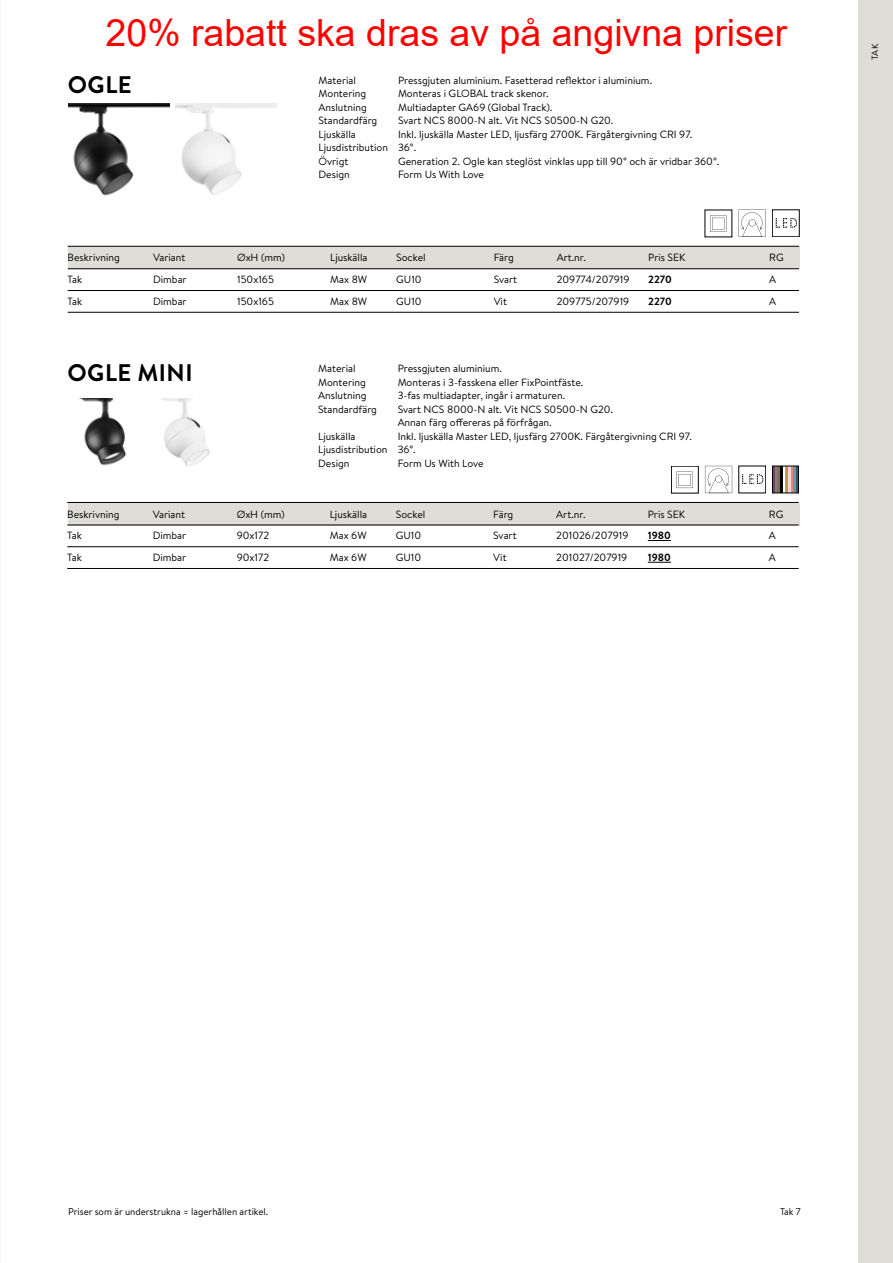
<style>
.page{position:relative;width:893px;height:1263px;background:#fff}
.page>*{position:absolute;margin:0;border:0;box-sizing:border-box;transform-origin:0 0}
.t1{font:37.5px "Arial";color:#f00}
.t2{font:700 24px "Brandon Text";letter-spacing:.02em;color:#000}
.t3{font:10.5px/13.5px "Brandon Text";color:#000}
.t4{font:700 10.5px "Brandon Text";color:#000}
.t5{font:9.75px "Brandon Text";color:#000}
.t6{font:9px "Brandon Text";color:#000}
</style>
<div class="page">
<div style="left:859px;top:0;width:34px;height:1263px;background:#deddd7"></div>
<svg style="left:710px;top:215px;width:16px;height:17px"></svg>
<svg style="left:738px;top:210px;width:28px;height:27px"></svg>
<svg style="left:776px;top:218px;width:21px;height:10px"></svg>
<img style="left:80px;top:399px;width:47px;height:67px">
<svg style="left:676px;top:472px;width:17px;height:16px"></svg>
<svg style="left:705px;top:466px;width:27px;height:27px"></svg>
<svg style="left:742px;top:474px;width:21px;height:10px"></svg>
<div style="left:68px;top:246px;width:731px;height:23px;background:#deddd7"></div>
<div style="left:68px;top:503px;width:731px;height:22px;background:#deddd7"></div>
<hr style="left:772px;top:466px;width:3px;height:27px;background:#744364">
<hr style="left:775px;top:466px;width:3px;height:27px;background:#857d74">
<hr style="left:778px;top:466px;width:2px;height:27px;background:#787257">
<hr style="left:780px;top:466px;width:3px;height:27px;background:#000">
<hr style="left:785px;top:466px;width:3px;height:27px;background:#c39757">
<hr style="left:788px;top:466px;width:3px;height:27px;background:#fad2cf">
<hr style="left:791px;top:466px;width:2px;height:27px;background:#e68672">
<hr style="left:793px;top:466px;width:3px;height:27px;background:#629ca4">
<hr style="left:796px;top:466px;width:2px;height:27px;background:#3c5668">
<div style="left:772px;top:466px;width:27px;height:27px;border:1px solid #000"></div>
<img style="left:68px;top:103px;width:101px;height:93px">
<img style="left:176px;top:103px;width:101px;height:92px">
<hr style="left:68px;top:246px;width:731px;height:1px;background:#000">
<hr style="left:68px;top:268px;width:731px;height:1px;background:#000">
<hr style="left:68px;top:290px;width:731px;height:1px;background:#000">
<hr style="left:68px;top:312px;width:731px;height:1px;background:#000">
<svg style="left:648px;top:540px;width:23px;height:1px"></svg>
<svg style="left:648px;top:562px;width:23px;height:1px"></svg>
<hr style="left:67px;top:502px;width:732px;height:1px;background:#000">
<hr style="left:67px;top:525px;width:732px;height:1px;background:#000">
<hr style="left:67px;top:546px;width:732px;height:1px;background:#000">
<hr style="left:67px;top:568px;width:732px;height:1px;background:#000">
<img style="left:163px;top:399px;width:47px;height:67px">
<h1 class="t1" style="left:106px;top:7px;width:683px">20% rabatt ska dras av på angivna priser</h1>
<h2 class="t2" style="left:68px;top:68px;width:65px">OGLE</h2>
<p class="t3" style="left:319px;top:73px;width:39px">Material</p>
<p class="t3" style="left:398px;top:73px;width:256px">Pressgjuten aluminium. Fasetterad reflektor i aluminium.</p>
<p class="t3" style="left:319px;top:87px;width:49px">Montering</p>
<p class="t3" style="left:398px;top:87px;width:152px">Monteras i GLOBAL track skenor.</p>
<p class="t3" style="left:319px;top:100px;width:50px">Anslutning</p>
<p class="t3" style="left:398px;top:100px;width:156px">Multiadapter GA69 (Global Track).</p>
<p class="t3" style="left:319px;top:114px;width:60px">Standardfärg</p>
<p class="t3" style="left:398px;top:114px;width:217px">Svart NCS 8000-N alt. Vit NCS S0500-N G20.</p>
<p class="t3" style="left:319px;top:127px;width:39px">Ljuskälla</p>
<p class="t3" style="left:319px;top:127px;width:375px;text-indent:79px">Inkl. ljuskälla Master LED, ljusfärg 2700K. Färgåtergivning CRI 97.<br>Ljusdistribution 36°.<br>Övrigt</p>
<p class="t3" style="left:398px;top:154px;width:323px">Generation 2. Ogle kan steglöst vinklas upp till 90° och är vridbar 360°.</p>
<p class="t3" style="left:319px;top:168px;width:33px">Design</p>
<p class="t3" style="left:398px;top:168px;width:87px">Form Us With Love</p>
<p class="t3" style="left:68px;top:251px;width:54px">Beskrivning</p>
<p class="t3" style="left:153px;top:251px;width:34px">Variant</p>
<p class="t3" style="left:237px;top:251px;width:50px">ØxH (mm)</p>
<p class="t3" style="left:330px;top:251px;width:39px">Ljuskälla</p>
<p class="t3" style="left:396px;top:251px;width:31px">Sockel</p>
<p class="t3" style="left:494px;top:251px;width:22px">Färg</p>
<p class="t3" style="left:557px;top:251px;width:31px">Art.nr.</p>
<p class="t3" style="left:648px;top:251px;width:39px">Pris SEK</p>
<p class="t3" style="left:769px;top:251px;width:16px">RG</p>
<p class="t3" style="left:68px;top:272px;width:16px">Tak</p>
<p class="t3" style="left:153px;top:272px;width:35px">Dimbar</p>
<p class="t3" style="left:237px;top:272px;width:38px">150x165</p>
<p class="t3" style="left:330px;top:272px;width:39px">Max 8W</p>
<p class="t3" style="left:396px;top:272px;width:27px">GU10</p>
<p class="t3" style="left:494px;top:272px;width:25px">Svart</p>
<p class="t3" style="left:557px;top:272px;width:74px">209774/207919</p>
<p class="t4" style="left:648px;top:272px;width:25px">2270</p>
<p class="t3" style="left:769px;top:272px;width:8px">A</p>
<p class="t3" style="left:68px;top:294px;width:16px">Tak</p>
<p class="t3" style="left:153px;top:294px;width:35px">Dimbar</p>
<p class="t3" style="left:237px;top:294px;width:38px">150x165</p>
<p class="t3" style="left:330px;top:294px;width:39px">Max 8W</p>
<p class="t3" style="left:396px;top:294px;width:27px">GU10</p>
<p class="t3" style="left:494px;top:294px;width:15px">Vit</p>
<p class="t3" style="left:557px;top:294px;width:74px">209775/207919</p>
<p class="t4" style="left:648px;top:294px;width:25px">2270</p>
<p class="t3" style="left:769px;top:294px;width:8px">A</p>
<h2 class="t2" style="left:67px;top:356px;width:127px">OGLE MINI</h2>
<p class="t3" style="left:318px;top:361px;width:39px">Material</p>
<p class="t3" style="left:398px;top:361px;width:106px">Pressgjuten aluminium.</p>
<p class="t3" style="left:318px;top:375px;width:49px">Montering</p>
<p class="t3" style="left:398px;top:375px;width:187px">Monteras i 3-fasskena eller FixPointfäste.</p>
<p class="t3" style="left:318px;top:388px;width:50px">Anslutning</p>
<p class="t3" style="left:398px;top:388px;width:169px">3-fas multiadapter, ingår i armaturen.</p>
<p class="t3" style="left:318px;top:402px;width:60px">Standardfärg</p>
<p class="t3" style="left:398px;top:402px;width:217px">Svart NCS 8000-N alt. Vit NCS S0500-N G20.<br>Annan färg offereras på förfrågan.</p>
<p class="t3" style="left:318px;top:429px;width:39px">Ljuskälla</p>
<p class="t3" style="left:318px;top:429px;width:375px;text-indent:79px">Inkl. ljuskälla Master LED, ljusfärg 2700K. Färgåtergivning CRI 97.<br>Ljusdistribution 36°.<br>Design</p>
<p class="t3" style="left:398px;top:456px;width:87px">Form Us With Love</p>
<p class="t3" style="left:67px;top:507px;width:54px">Beskrivning</p>
<p class="t3" style="left:153px;top:507px;width:34px">Variant</p>
<p class="t3" style="left:237px;top:507px;width:50px">ØxH (mm)</p>
<p class="t3" style="left:330px;top:507px;width:39px">Ljuskälla</p>
<p class="t3" style="left:396px;top:507px;width:31px">Sockel</p>
<p class="t3" style="left:493px;top:507px;width:22px">Färg</p>
<p class="t3" style="left:556px;top:507px;width:31px">Art.nr.</p>
<p class="t3" style="left:648px;top:507px;width:39px">Pris SEK</p>
<p class="t3" style="left:769px;top:507px;width:16px">RG</p>
<p class="t3" style="left:67px;top:529px;width:16px">Tak</p>
<p class="t3" style="left:153px;top:529px;width:35px">Dimbar</p>
<p class="t3" style="left:237px;top:529px;width:34px">90x172</p>
<p class="t3" style="left:330px;top:529px;width:38px">Max 6W</p>
<p class="t3" style="left:396px;top:529px;width:27px">GU10</p>
<p class="t3" style="left:493px;top:529px;width:25px">Svart</p>
<p class="t3" style="left:556px;top:529px;width:74px">201026/207919</p>
<p class="t4" style="left:648px;top:528px;width:25px">1980</p>
<p class="t3" style="left:769px;top:529px;width:8px">A</p>
<p class="t3" style="left:67px;top:550px;width:16px">Tak</p>
<p class="t3" style="left:153px;top:550px;width:35px">Dimbar</p>
<p class="t3" style="left:237px;top:550px;width:34px">90x172</p>
<p class="t3" style="left:330px;top:550px;width:38px">Max 6W</p>
<p class="t3" style="left:396px;top:550px;width:27px">GU10</p>
<p class="t3" style="left:493px;top:550px;width:15px">Vit</p>
<p class="t3" style="left:556px;top:550px;width:73px">201027/207919</p>
<p class="t4" style="left:648px;top:550px;width:25px">1980</p>
<p class="t3" style="left:769px;top:550px;width:8px">A</p>
<p class="t6" style="left:869px;top:60px;width:18px;rotate:-90deg">TAK</p>
<p class="t5" style="left:68px;top:1204px;width:202px">Priser som är understrukna = lagerhållen artikel.</p>
<p class="t5" style="left:780px;top:1204px;width:22px">Tak 7</p>
</div>
